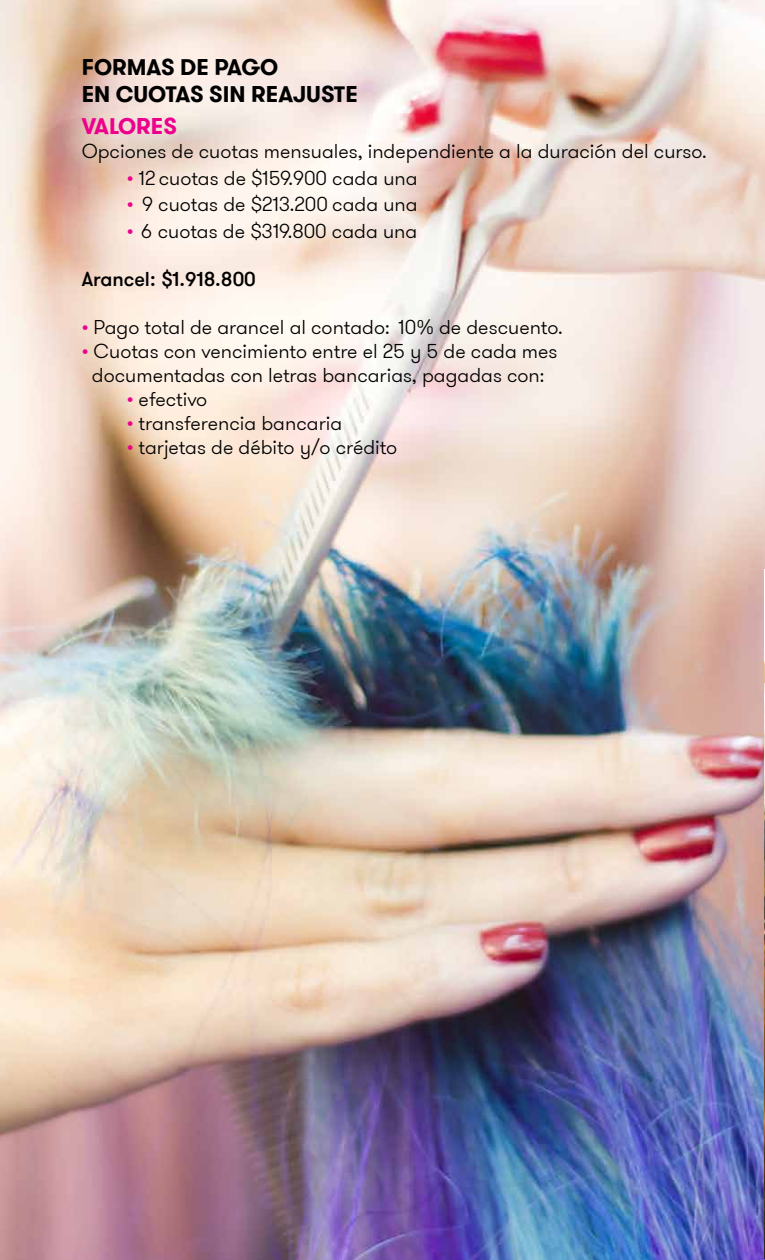
<style>
.page{position:relative;width:765px;height:1260px;background:#fff}
.page>*{position:absolute;margin:0;border:0;box-sizing:border-box;transform-origin:0 0}
.t1{font:700 22.5px/27px "GT Walsheim Pro";color:#000}
.t2{font:700 22.5px "GT Walsheim Pro";color:#ec008c}
.t3{font:300 20px/24px "GT Walsheim Pro";color:#000;text-align:center}
.t4{font:500 20px "GT Walsheim Pro";color:#000}
.s1{color:#ec008c}
</style>
<div class="page">
<img style="left:0;top:0;width:765px;height:1260px">
<img style="left:764px;top:570px;width:1px;height:689px">
<p class="t1" style="left:82px;top:54px;width:278px">FORMAS DE PAGO<br>EN CUOTAS SIN REAJUSTE</p>
<p class="t2" style="left:82px;top:111px;width:97px">VALORES</p>
<p class="t3" style="left:82px;top:140px;width:627px">Opciones de cuotas mensuales, independiente a la duración del curso.</p>
<p class="t3" style="left:127px;top:166px;width:292px"><span class="s1">•</span> 12 cuotas de $159.900 cada una</p>
<p class="t3" style="left:127px;top:193px;width:292px"><span class="s1">•</span> 9 cuotas de $213.200 cada una</p>
<p class="t3" style="left:127px;top:219px;width:292px"><span class="s1">•</span> 6 cuotas de $319.800 cada una</p>
<p class="t4" style="left:82px;top:266px;width:176px">Arancel: $1.918.800</p>
<p class="t3" style="left:82px;top:315px;width:483px"><span class="s1">•</span> Pago total de arancel al contado: 10% de descuento.</p>
<p class="t3" style="left:82px;top:339px;width:477px"><span class="s1">•</span> Cuotas con vencimiento entre el 25 y 5 de cada mes documentadas con letras bancarias, pagadas con:</p>
<p class="t3" style="left:127px;top:387px;width:82px"><span class="s1">•</span> efectivo</p>
<p class="t3" style="left:127px;top:411px;width:217px"><span class="s1">•</span> transferencia bancaria</p>
<p class="t3" style="left:127px;top:435px;width:272px"><span class="s1">•</span> tarjetas de débito y/o crédito</p>
</div>
